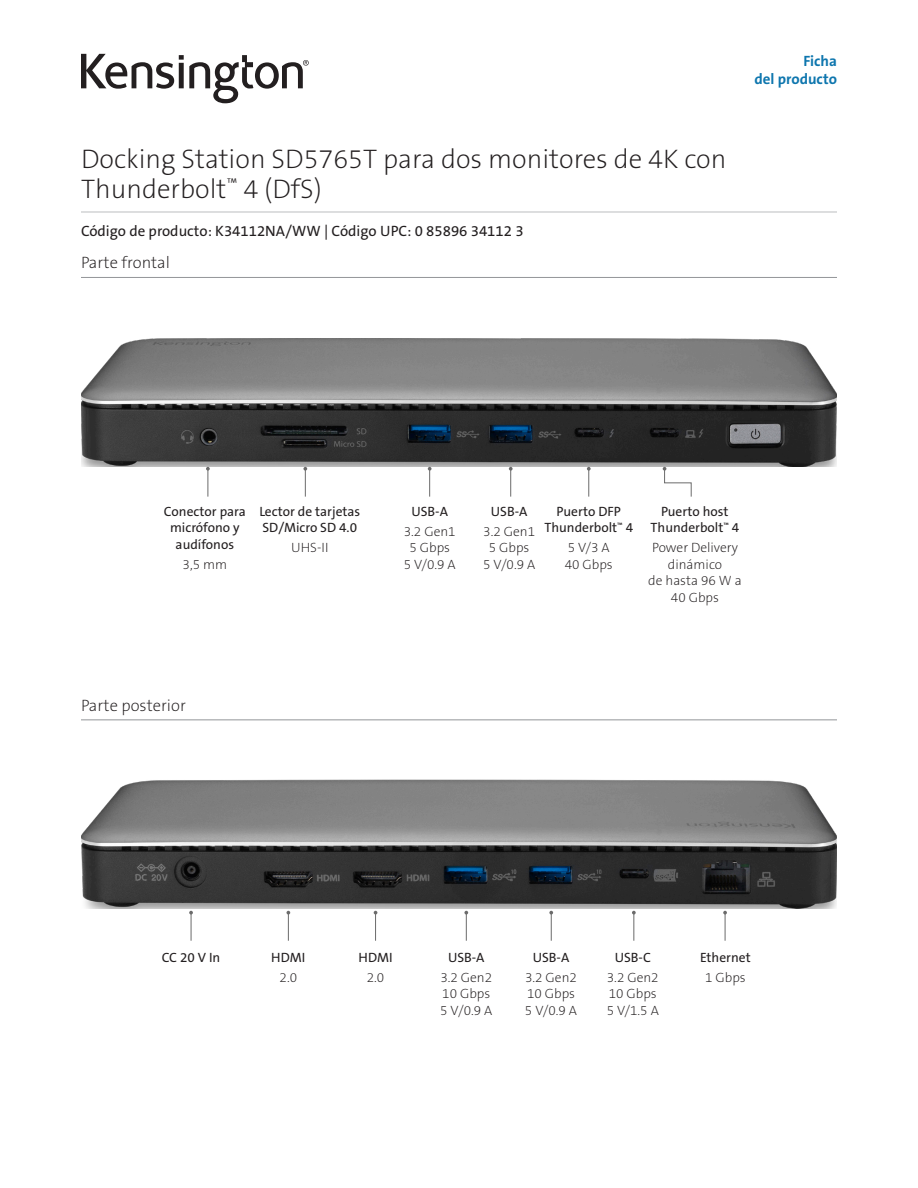
<style>
.page{position:relative;width:918px;height:1188px;background:#fff}
.page>*{position:absolute;margin:0;border:0;box-sizing:border-box;transform-origin:0 0}
.Product_Name{font:27px/30px "The Sans KENSINGTON2 XL";color:#231f20}
.Tech_Specs_Header{font:16.5px "The Sans KENSINGTON2 XL";color:#231f20}
.Part_No__UPC{font:15px "The Sans KENSINGTON5 Rg";color:#231f20}
.Filetype_Header_Blue{font:15px "The Sans KENSINGTON7 Bd";color:#0e76ae}
.Image_Body{font:13.5px/16.5px "The Sans KENSINGTON2 XL";color:#231f20}
.Image_Body-2{font:13.5px/16.5px "The Sans KENSINGTON5 Rg";color:#231f20;text-align:center}
</style>
<div class="page">
<svg style="left:81px;top:54px;width:228px;height:49px"></svg>
<hr style="left:81px;top:212px;width:756px;height:1px;background:#bcbdc0">
<hr style="left:81px;top:277px;width:756px;height:1px;background:#939598">
<hr style="left:81px;top:719px;width:756px;height:1px;background:#939598">
<svg style="left:189px;top:911px;width:4px;height:30px"></svg>
<svg style="left:286px;top:911px;width:4px;height:30px"></svg>
<svg style="left:374px;top:911px;width:3px;height:30px"></svg>
<svg style="left:464px;top:911px;width:4px;height:30px"></svg>
<svg style="left:549px;top:911px;width:4px;height:30px"></svg>
<svg style="left:206px;top:467px;width:4px;height:30px"></svg>
<svg style="left:303px;top:467px;width:4px;height:30px"></svg>
<svg style="left:428px;top:467px;width:4px;height:30px"></svg>
<svg style="left:509px;top:467px;width:4px;height:30px"></svg>
<svg style="left:587px;top:467px;width:4px;height:30px"></svg>
<svg style="left:663px;top:467px;width:29px;height:30px"></svg>
<svg style="left:632px;top:911px;width:4px;height:30px"></svg>
<svg style="left:723px;top:911px;width:4px;height:30px"></svg>
<img style="left:81px;top:338px;width:756px;height:128px">
<img style="left:81px;top:780px;width:756px;height:128px">
<h1 class="Product_Name" style="left:81px;top:145px;width:647px">Docking Station SD5765T para dos monitores de 4K con<br>Thunderbolt<sup>™</sup> 4 (DfS)</h1>
<h2 class="Part_No__UPC" style="left:81px;top:223px;width:444px">Código de producto: K34112NA/WW | Código UPC: 0 85896 34112 3</h2>
<h3 class="Tech_Specs_Header" style="left:81px;top:254px;width:90px">Parte frontal</h3>
<p class="Filetype_Header_Blue" style="left:803px;top:53px;width:35px">Ficha</p>
<p class="Filetype_Header_Blue" style="left:755px;top:71px;width:84px">del producto</p>
<p class="Image_Body-2" style="left:164px;top:503px;width:83px">Conector para micrófono y audífonos</p>
<p class="Image_Body" style="left:183px;top:556px;width:46px">3,5 mm</p>
<p class="Image_Body-2" style="left:259px;top:503px;width:102px;text-align:left">Lector de tarjetas<br>SD/Micro SD 4.0</p>
<p class="Image_Body" style="left:291px;top:540px;width:39px">UHS-II</p>
<h3 class="Tech_Specs_Header" style="left:81px;top:696px;width:106px">Parte posterior</h3>
<p class="Image_Body-2" style="left:411px;top:503px;width:38px">USB-A</p>
<p class="Image_Body" style="left:404px;top:523px;width:54px;text-align:center">3.2 Gen1<br>5 Gbps<br>5 V/0.9 A</p>
<p class="Image_Body-2" style="left:491px;top:503px;width:38px">USB-A</p>
<p class="Image_Body" style="left:483px;top:523px;width:54px;text-align:center">3.2 Gen1<br>5 Gbps<br>5 V/0.9 A</p>
<p class="Image_Body-2" style="left:544px;top:503px;width:90px">Puerto DFP<br>Thunderbolt<sup>™</sup> 4</p>
<p class="Image_Body" style="left:565px;top:540px;width:50px">5 V/3 A<br>40 Gbps</p>
<p class="Image_Body-2" style="left:651px;top:503px;width:90px">Puerto host<br>Thunderbolt<sup>™</sup> 4</p>
<p class="Image_Body" style="left:648px;top:540px;width:95px;text-align:center">Power Delivery dinámico<br>de hasta 96 W a<br>40 Gbps</p>
<p class="Image_Body-2" style="left:162px;top:949px;width:60px">CC 20 V In</p>
<p class="Image_Body-2" style="left:271px;top:949px;width:36px">HDMI</p>
<p class="Image_Body" style="left:280px;top:969px;width:19px">2.0</p>
<p class="Image_Body-2" style="left:358px;top:949px;width:36px">HDMI</p>
<p class="Image_Body" style="left:367px;top:969px;width:19px">2.0</p>
<p class="Image_Body-2" style="left:448px;top:949px;width:38px">USB-A</p>
<p class="Image_Body" style="left:440px;top:969px;width:54px">3.2 Gen2<br>10 Gbps<br>5 V/0.9 A</p>
<p class="Image_Body-2" style="left:533px;top:949px;width:38px">USB-A</p>
<p class="Image_Body" style="left:525px;top:969px;width:54px">3.2 Gen2<br>10 Gbps<br>5 V/0.9 A</p>
<p class="Image_Body-2" style="left:615px;top:949px;width:38px">USB-C</p>
<p class="Image_Body" style="left:607px;top:969px;width:54px">3.2 Gen2<br>10 Gbps<br>5 V/1.5 A</p>
<p class="Image_Body-2" style="left:700px;top:949px;width:52px">Ethernet</p>
<p class="Image_Body" style="left:705px;top:969px;width:42px">1 Gbps</p>
</div>
